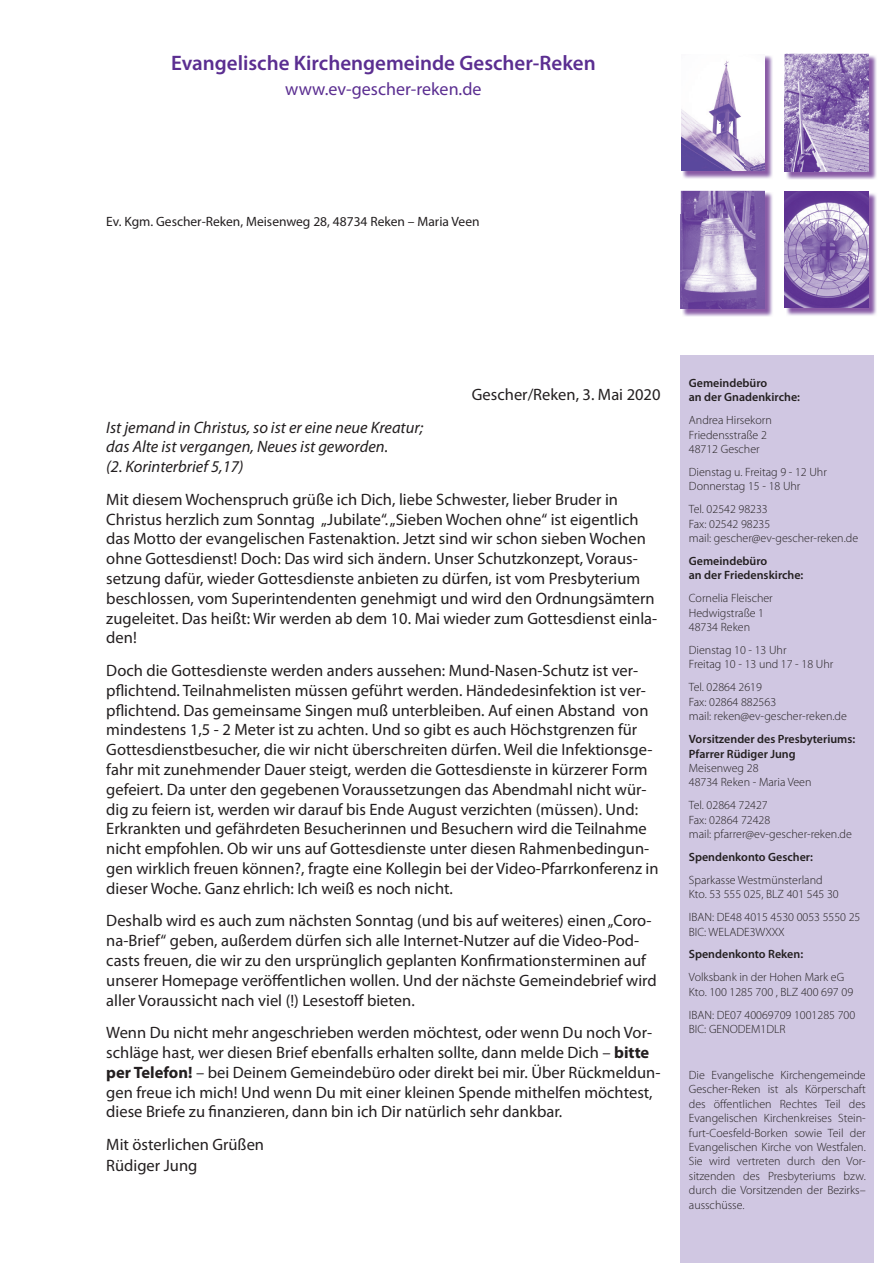
<style>
.page{position:relative;width:893px;height:1263px;background:#fff}
.page>*{position:absolute;margin:0;border:0;box-sizing:border-box;transform-origin:0 0}
.t1{font:600 21px "Myriad Pro";color:#5b2e91}
.t2{font:18px "Myriad Pro";color:#5b2e91}
.t3{font:16.5px/19.8px "Myriad Pro";color:#231f20}
.t4{font:italic 16.5px/19.8px "Myriad Pro";color:#231f20}
.t5{font:13.5px "Myriad Pro";color:#231f20}
.t6{font:300 12px/14.4px "Myriad Pro";color:#231f20}
.t7{font:600 12px/14.4px "Myriad Pro";color:#231f20}
.s1{font-weight:700}
</style>
<div class="page">
<img style="left:786px;top:55px;width:91px;height:125px">
<img style="left:784px;top:54px;width:85px;height:23px">
<img style="left:784px;top:77px;width:2px;height:94px">
<img style="left:786px;top:55px;width:83px;height:116px">
<img style="left:682px;top:192px;width:91px;height:125px">
<img style="left:681px;top:191px;width:84px;height:23px">
<img style="left:681px;top:214px;width:1px;height:94px">
<img style="left:682px;top:192px;width:83px;height:116px">
<img style="left:682px;top:55px;width:91px;height:124px">
<img style="left:681px;top:55px;width:84px;height:116px">
<img style="left:786px;top:192px;width:91px;height:124px">
<img style="left:785px;top:191px;width:83px;height:117px">
<div style="left:680px;top:355px;width:194px;height:908px;background:#d0c7e2"></div>
<p class="t1" style="left:171px;top:49px;width:426px">Evangelische Kirchengemeinde Gescher-Reken</p>
<p class="t2" style="left:285px;top:78px;width:198px">www.ev-gescher-reken.de</p>
<p class="t5" style="left:106px;top:213px;width:375px">Ev. Kgm. Gescher-Reken, Meisenweg 28, 48734 Reken – Maria Veen</p>
<p class="t3" style="left:472px;top:384px;width:190px">Gescher/Reken, 3. Mai 2020</p>
<p class="t4" style="left:106px;top:417px;width:319px">Ist jemand in Christus, so ist er eine neue Kreatur; das Alte ist vergangen, Neues ist geworden.<br>(2. Korinterbrief 5,17)</p>
<p class="t3" style="left:106px;top:489px;width:552px">Mit diesem Wochenspruch grüße ich Dich, liebe Schwester, lieber Bruder in Christus herzlich zum Sonntag „Jubilate“. „Sieben Wochen ohne“ ist eigentlich das Motto der evangelischen Fastenaktion. Jetzt sind wir schon sieben Wochen ohne Gottesdienst! Doch: Das wird sich ändern. Unser Schutzkonzept, Voraus&shy;setzung dafür, wieder Gottesdienste anbieten zu dürfen, ist vom Presbyterium beschlossen, vom Superintendenten genehmigt und wird den Ordnungsämtern zugeleitet. Das heißt: Wir werden ab dem 10. Mai wieder zum Gottesdienst einla&shy;den!</p>
<p class="t3" style="left:106px;top:660px;width:554px">Doch die Gottesdienste werden anders aussehen: Mund-Nasen-Schutz ist ver&shy;pflichtend. Teilnahmelisten müssen geführt werden. Händedesinfektion ist ver&shy;pflichtend. Das gemeinsame Singen muß unterbleiben. Auf einen Abstand von mindestens 1,5 - 2 Meter ist zu achten. Und so gibt es auch Höchstgrenzen für Gottesdienstbesucher, die wir nicht überschreiten dürfen. Weil die Infektionsge&shy;fahr mit zunehmender Dauer steigt, werden die Gottesdienste in kürzerer Form gefeiert. Da unter den gegebenen Voraussetzungen das Abendmahl nicht wür&shy;dig zu feiern ist, werden wir darauf bis Ende August verzichten (müssen). Und:<br>Erkrankten und gefährdeten Besucherinnen und Besuchern wird die Teilnahme nicht empfohlen. Ob wir uns auf Gottesdienste unter diesen Rahmenbedingun&shy;gen wirklich freuen können?, fragte eine Kollegin bei der Video-Pfarrkonferenz in dieser Woche. Ganz ehrlich: Ich weiß es noch nicht.</p>
<p class="t3" style="left:106px;top:911px;width:552px">Deshalb wird es auch zum nächsten Sonntag (und bis auf weiteres) einen „Coro&shy;na-Brief“ geben, außerdem dürfen sich alle Internet-Nutzer auf die Video-Pod&shy;casts freuen, die wir zu den ursprünglich geplanten Konfirmationsterminen auf unserer Homepage veröffentlichen wollen. Und der nächste Gemeindebrief wird aller Voraussicht nach viel (!) Lesestoff bieten.</p>
<p class="t3" style="left:106px;top:1022px;width:556px">Wenn Du nicht mehr angeschrieben werden möchtest, oder wenn Du noch Vor&shy;schläge hast, wer diesen Brief ebenfalls erhalten sollte, dann melde Dich – <span class="s1">bitte per Telefon!</span> – bei Deinem Gemeindebüro oder direkt bei mir. Über Rückmeldun&shy;gen freue ich mich! Und wenn Du mit einer kleinen Spende mithelfen möchtest, diese Briefe zu finanzieren, dann bin ich Dir natürlich sehr dankbar.</p>
<p class="t3" style="left:106px;top:1133px;width:159px;line-height:21.6px">Mit österlichen Grüßen<br>Rüdiger Jung</p>
<p class="t7" style="left:689px;top:375px;width:113px">Gemeindebüro<br>an der Gnadenkirche:</p>
<p class="t6" style="left:689px;top:413px;width:85px">Andrea Hirsekorn<br>Friedensstraße 2<br>48712 Gescher</p>
<p class="t6" style="left:689px;top:465px;width:140px">Dienstag u. Freitag 9 - 12 Uhr<br>Donnerstag 15 - 18 Uhr</p>
<p class="t6" style="left:689px;top:502px;width:171px">Tel. 02542 98233<br>Fax: 02542 98235<br>mail: gescher@ev-gescher-reken.de</p>
<p class="t7" style="left:689px;top:553px;width:116px">Gemeindebüro<br>an der Friedenskirche:</p>
<p class="t6" style="left:689px;top:591px;width:85px">Cornelia Fleischer<br>Hedwigstraße 1<br>48734 Reken</p>
<p class="t6" style="left:689px;top:643px;width:146px">Dienstag 10 - 13 Uhr<br>Freitag 10 - 13 und 17 - 18 Uhr</p>
<p class="t6" style="left:689px;top:680px;width:160px">Tel. 02864 2619<br>Fax: 02864 882563<br>mail: reken@ev-gescher-reken.de</p>
<p class="t7" style="left:689px;top:731px;width:168px">Vorsitzender des Presbyteriums:<br>Pfarrer Rüdiger Jung</p>
<p class="t6" style="left:689px;top:760px;width:124px">Meisenweg 28<br>48734 Reken - Maria Veen</p>
<p class="t6" style="left:689px;top:798px;width:164px">Tel. 02864 72427<br>Fax: 02864 72428<br>mail: pfarrer@ev-gescher-reken.de</p>
<p class="t7" style="left:689px;top:849px;width:126px">Spendenkonto Gescher:</p>
<p class="t6" style="left:689px;top:872px;width:151px">Sparkasse Westmünsterland<br>Kto. 53 555 025, BLZ 401 545 30</p>
<p class="t6" style="left:689px;top:910px;width:173px">IBAN: DE48 4015 4530 0053 5550 25<br>BIC: WELADE3WXXX</p>
<p class="t7" style="left:689px;top:947px;width:116px">Spendenkonto Reken:</p>
<p class="t6" style="left:689px;top:970px;width:166px">Volksbank in der Hohen Mark eG<br>Kto. 100 1285 700 , BLZ 400 697 09</p>
<p class="t6" style="left:689px;top:1007px;width:168px">IBAN: DE07 40069709 1001285 700<br>BIC: GENODEM1DLR</p>
<p class="t6" style="left:689px;top:1067px;width:178px;text-align:justify">Die Evangelische Kirchengemeinde Gescher-Reken ist als Körperschaft des öffentlichen Rechtes Teil des Evangelischen Kirchenkreises Stein&shy;furt-Coesfeld-Borken sowie Teil der Evangelischen Kirche von Westfalen.<br>Sie wird vertreten durch den Vor&shy;sitzenden des Presbyteriums bzw. durch die Vorsitzenden der Bezirks– ausschüsse.</p>
</div>
